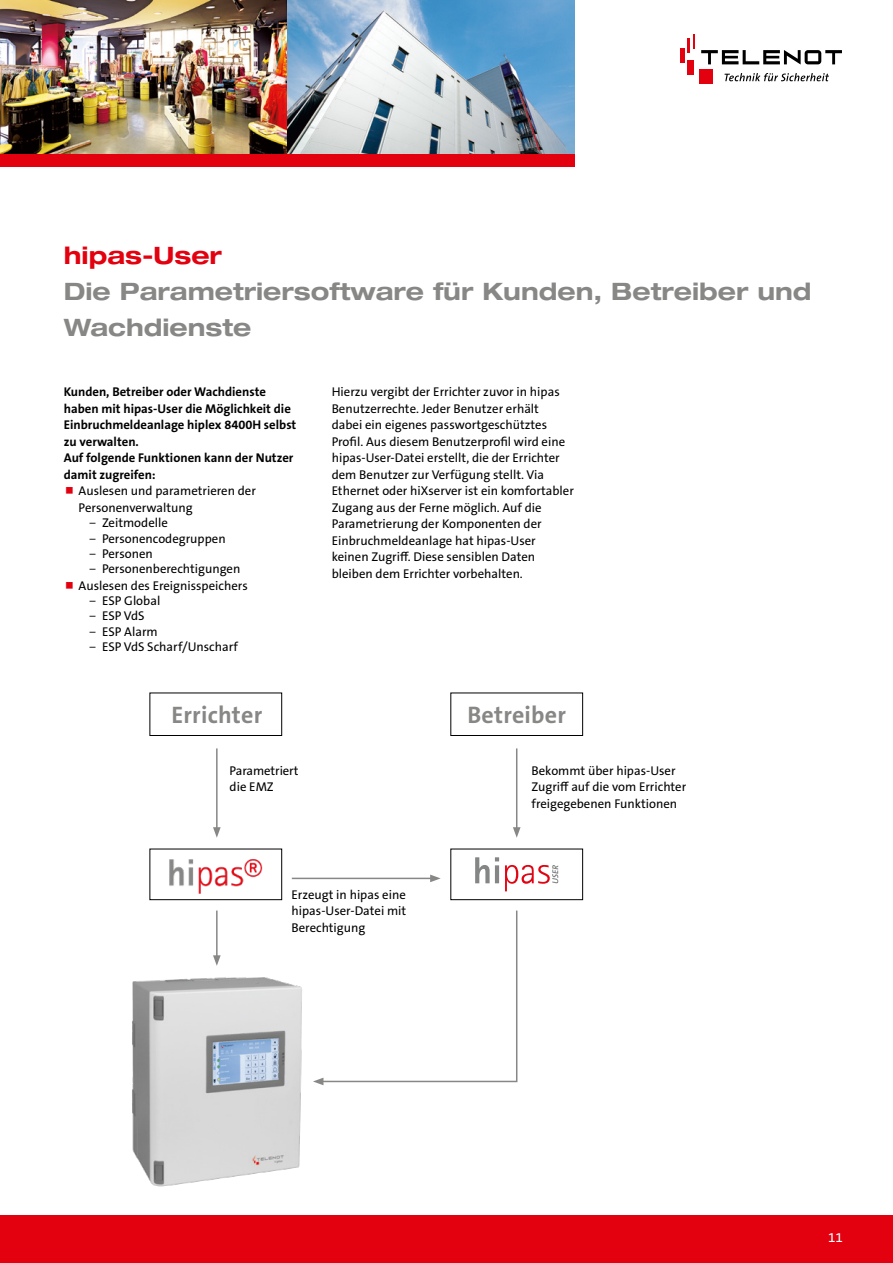
<style>
.page{position:relative;width:893px;height:1263px;background:#fff}
.page>*{position:absolute;margin:0;border:0;box-sizing:border-box;transform-origin:0 0}
.t1{font:700 expanded 24px/36px "Helvetica Neue LT Pro";color:#878786}
.t2{font:700 24px "The Sans B Plus W7";letter-spacing:.01em;color:#878786}
.t3{font:700 expanded 24px "Helvetica Neue LT Pro";color:#e3000f}
.t4{font:13.5px "The Sans B Plus W5 Plain";color:#fff}
.t5{font:12.75px/16.5px "The Sans B Plus W5 Plain";color:#000}
.t6{font:700 12.75px/16.5px "The Sans B Plus W7";color:#000}
.s1{font-family:"The Sans B Plus W4";font-weight:300}
</style>
<div class="page">
<div style="left:699px;top:69px;width:13px;height:15px;background:#e3000f"></div>
<hr style="left:680px;top:48px;width:4px;height:15px;background:#e3000f">
<hr style="left:687px;top:38px;width:3px;height:15px;background:#e3000f">
<svg style="left:693px;top:34px;width:1px;height:14px"></svg>
<div style="left:687px;top:60px;width:7px;height:15px;background:#e3000f"></div>
<svg style="left:724px;top:73px;width:105px;height:8px"></svg>
<svg style="left:701px;top:50px;width:141px;height:15px"></svg>
<img style="left:169px;top:859px;width:94px;height:34px">
<div style="left:0;top:1215px;width:893px;height:48px;background:#e3000f"></div>
<div style="left:0;top:153px;width:574px;height:14px;background:#e3000f"></div>
<img style="left:0;top:0;width:287px;height:153px">
<img style="left:287px;top:0;width:287px;height:153px">
<svg style="left:475px;top:857px;width:24px;height:26px"></svg>
<hr style="left:495px;top:865px;width:4px;height:18px;background:#848686">
<svg style="left:505px;top:865px;width:53px;height:26px"></svg>
<img style="left:132px;top:977px;width:170px;height:210px">
<hr style="left:516px;top:748px;width:1px;height:81px;background:#878786">
<svg style="left:513px;top:827px;width:8px;height:11px"></svg>
<svg style="left:313px;top:910px;width:205px;height:175px"></svg>
<hr style="left:216px;top:748px;width:2px;height:81px;background:#878786">
<svg style="left:213px;top:827px;width:8px;height:11px"></svg>
<hr style="left:292px;top:878px;width:140px;height:1px;background:#878786">
<svg style="left:430px;top:874px;width:11px;height:8px"></svg>
<hr style="left:216px;top:910px;width:2px;height:48px;background:#878786">
<svg style="left:213px;top:955px;width:8px;height:11px"></svg>
<div style="left:150px;top:693px;width:132px;height:43px;border:1px solid #000"></div>
<div style="left:150px;top:849px;width:132px;height:51px;border:1px solid #000"></div>
<div style="left:451px;top:849px;width:132px;height:51px;border:1px solid #000"></div>
<div style="left:451px;top:693px;width:132px;height:43px;border:1px solid #000"></div>
<h1 class="t3" style="left:64px;top:240px;width:160px">hipas-User</h1>
<h1 class="t1" style="left:64px;top:272px;width:749px">Die Parametriersoftware für Kunden, Betreiber und<br>Wachdienste</h1>
<p class="t6" style="left:64px;top:384px;width:234px">Kunden, Betreiber oder Wachdienste haben mit hipas-User die Möglichkeit die<br>Einbruchmeldeanlage hiplex 8400H selbst zu verwalten.<br>Auf folgende Funktionen kann der Nutzer damit zugreifen:</p>
<p class="t5" style="left:79px;top:483px;width:179px">Auslesen und parametrieren der<br>Personenverwaltung</p>
<p class="t5" style="left:89px;top:515px;width:153px;line-height:15.3px"><span class="s1">−</span> Zeitmodelle<br><span class="s1">−</span> Personencodegruppen<br><span class="s1">−</span> Personen<br><span class="s1">−</span> Personenberechtigungen</p>
<p class="t5" style="left:89px;top:578px;width:160px;line-height:15.3px;text-indent:-11px">Auslesen des Ereignisspeichers <span class="s1">−</span> ESP Global<br><span class="s1">−</span> ESP VdS<br><span class="s1">−</span> ESP Alarm<br><span class="s1">−</span> ESP VdS Scharf/Unscharf</p>
<p class="t5" style="left:332px;top:384px;width:244px">Hierzu vergibt der Errichter zuvor in hipas Benutzerrechte. Jeder Benutzer erhält<br>dabei ein eigenes passwortgeschütztes Profil. Aus diesem Benutzerprofil wird eine hipas-User-Datei erstellt, die der Errichter dem Benutzer zur Verfügung stellt. Via Ethernet oder hiXserver ist ein komfortabler Zugang aus der Ferne möglich. Auf die Parametrierung der Komponenten der Einbruchmeldeanlage hat hipas-User keinen Zugriff. Diese sensiblen Daten bleiben dem Errichter vorbehalten.</p>
<h1 class="t2" style="left:171px;top:700px;width:92px">Errichter</h1>
<h1 class="t2" style="left:467px;top:700px;width:100px">Betreiber</h1>
<p class="t5" style="left:230px;top:762px;width:71px">Parametriert die EMZ</p>
<p class="t5" style="left:532px;top:762px;width:156px">Bekommt über hipas-User<br>Zugriff auf die vom Errichter freigegebenen Funktionen</p>
<p class="t5" style="left:292px;top:886px;width:116px;text-align:justify">Erzeugt in hipas eine hipas-User-Datei mit Berechtigung</p>
<p class="t4" style="left:828px;top:1229px;width:16px">11</p>
</div>
